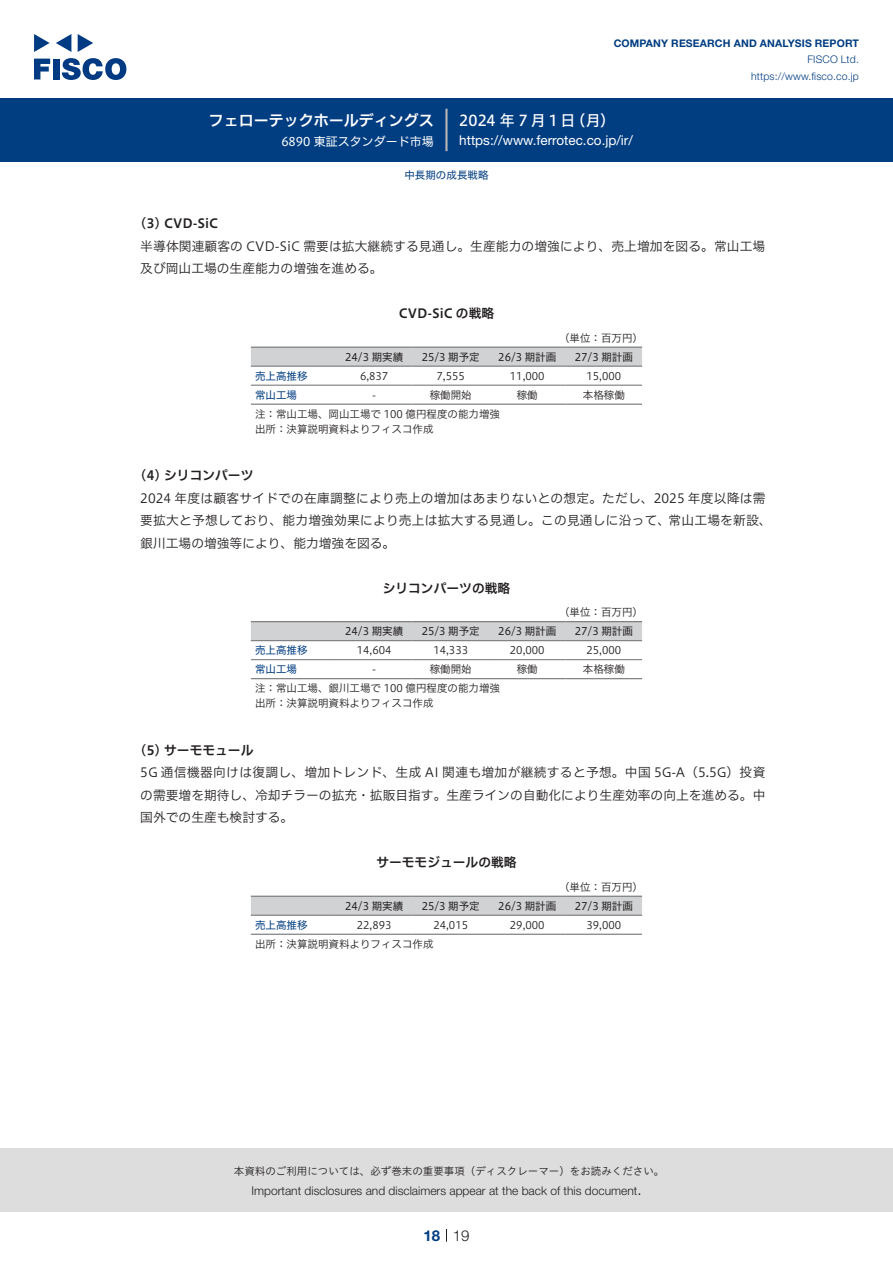
<style>
.page{position:relative;width:893px;height:1263px;background:#fff}
.page>*{position:absolute;margin:0;border:0;box-sizing:border-box;transform-origin:0 0}
.t1{font:15px "Hiragino UD Sans F Std N W6";color:#fff}
.t2{font:15px "Hiragino UD Sans F Std N W5";letter-spacing:.185em;color:#fff}
.t3{font:300 15px "Helvetica Neue LT Std";color:#231f20}
.t4{font:700 15px "Helvetica Neue LT Std";color:#003d81}
.t5{font:13.5px "Helvetica Neue LT Std";color:#fff}
.本文3mm{font:12.75px/22.5px "Hiragino UD Sans F Std N W3";letter-spacing:.005em;color:#231f20}
.チャートタイトル{font:12.75px "Hiragino UD Sans F Std N W6";color:#231f20}
.小タイトル3mm{font:12.75px "Hiragino UD Sans F Std N W6";color:#231f20}
.t6{font:300 12px "Helvetica Neue LT Std";color:#231f20}
.t7{font:12px "Hiragino UD Sans F Std N W4";color:#fff}
.表組み基本スタイル{font:10.5px "Hiragino UD Sans F Std N W3";color:#231f20}
.表上{font:10.5px "Hiragino UD Sans F Std N W4";color:#231f20}
.t8{font:10.5px "Hiragino UD Sans Std W3";color:#231f20}
.t9{font:700 10.5px "Helvetica Neue LT Std";letter-spacing:.015em;color:#003d81}
.t10{font:300 10.5px/16.5px "Helvetica Neue LT Std";letter-spacing:.015em;color:#003d81;text-align:right}
.表単位{font:10.5px "Hiragino UD Sans F Std N W3";color:#231f20}
.表左{font:10.5px "Hiragino UD Sans F Std N W4";color:#003d81}
.ヘッダー{font:10.5px "Hiragino UD Sans F Std N W4";color:#003d81}
</style>
<div class="page">
<div style="left:0;top:1148px;width:893px;height:64px;background:#ddd"></div>
<svg style="left:34px;top:59px;width:16px;height:20px"></svg>
<div style="left:53px;top:59px;width:6px;height:20px;background:#003a83"></div>
<svg style="left:62px;top:58px;width:64px;height:22px"></svg>
<svg style="left:34px;top:34px;width:16px;height:18px"></svg>
<svg style="left:78px;top:34px;width:15px;height:18px"></svg>
<svg style="left:56px;top:34px;width:15px;height:18px"></svg>
<div style="left:0;top:98px;width:893px;height:64px;background:#003d81"></div>
<hr style="left:445px;top:109px;width:3px;height:42px;background:#b5b5b6">
<svg style="left:446px;top:1229px;width:1px;height:13px"></svg>
<div style="left:251px;top:348px;width:391px;height:18px;background:#d1d2d4"></div>
<hr style="left:251px;top:366px;width:85px;height:1px;background:#6c6d70">
<hr style="left:336px;top:366px;width:76px;height:1px;background:#6c6d70">
<hr style="left:412px;top:366px;width:77px;height:1px;background:#6c6d70">
<hr style="left:489px;top:366px;width:77px;height:1px;background:#6c6d70">
<hr style="left:566px;top:366px;width:76px;height:1px;background:#6c6d70">
<hr style="left:251px;top:385px;width:85px;height:1px;background:#6c6d70">
<hr style="left:336px;top:385px;width:76px;height:1px;background:#6c6d70">
<hr style="left:412px;top:385px;width:77px;height:1px;background:#6c6d70">
<hr style="left:489px;top:385px;width:77px;height:1px;background:#6c6d70">
<hr style="left:566px;top:385px;width:76px;height:1px;background:#6c6d70">
<hr style="left:251px;top:347px;width:85px;height:1px;background:#6c6d70">
<hr style="left:336px;top:347px;width:76px;height:1px;background:#6c6d70">
<hr style="left:412px;top:347px;width:77px;height:1px;background:#6c6d70">
<hr style="left:489px;top:347px;width:77px;height:1px;background:#6c6d70">
<hr style="left:566px;top:347px;width:76px;height:1px;background:#6c6d70">
<hr style="left:251px;top:404px;width:85px;height:1px;background:#6c6d70">
<hr style="left:336px;top:404px;width:76px;height:1px;background:#6c6d70">
<hr style="left:412px;top:404px;width:77px;height:1px;background:#6c6d70">
<hr style="left:489px;top:404px;width:77px;height:1px;background:#6c6d70">
<hr style="left:566px;top:404px;width:76px;height:1px;background:#6c6d70">
<div style="left:251px;top:622px;width:391px;height:18px;background:#d1d2d4"></div>
<hr style="left:251px;top:640px;width:85px;height:1px;background:#6c6d70">
<hr style="left:336px;top:640px;width:76px;height:1px;background:#6c6d70">
<hr style="left:412px;top:640px;width:77px;height:1px;background:#6c6d70">
<hr style="left:489px;top:640px;width:77px;height:1px;background:#6c6d70">
<hr style="left:566px;top:640px;width:76px;height:1px;background:#6c6d70">
<hr style="left:251px;top:659px;width:85px;height:1px;background:#6c6d70">
<hr style="left:336px;top:659px;width:76px;height:1px;background:#6c6d70">
<hr style="left:412px;top:659px;width:77px;height:1px;background:#6c6d70">
<hr style="left:489px;top:659px;width:77px;height:1px;background:#6c6d70">
<hr style="left:566px;top:659px;width:76px;height:1px;background:#6c6d70">
<hr style="left:251px;top:621px;width:85px;height:1px;background:#6c6d70">
<hr style="left:336px;top:621px;width:76px;height:1px;background:#6c6d70">
<hr style="left:412px;top:621px;width:77px;height:1px;background:#6c6d70">
<hr style="left:489px;top:621px;width:77px;height:1px;background:#6c6d70">
<hr style="left:566px;top:621px;width:76px;height:1px;background:#6c6d70">
<hr style="left:251px;top:678px;width:85px;height:1px;background:#6c6d70">
<hr style="left:336px;top:678px;width:76px;height:1px;background:#6c6d70">
<hr style="left:412px;top:678px;width:77px;height:1px;background:#6c6d70">
<hr style="left:489px;top:678px;width:77px;height:1px;background:#6c6d70">
<hr style="left:566px;top:678px;width:76px;height:1px;background:#6c6d70">
<div style="left:251px;top:897px;width:391px;height:18px;background:#d1d2d4"></div>
<hr style="left:251px;top:915px;width:85px;height:1px;background:#6c6d70">
<hr style="left:336px;top:915px;width:76px;height:1px;background:#6c6d70">
<hr style="left:412px;top:915px;width:77px;height:1px;background:#6c6d70">
<hr style="left:489px;top:915px;width:77px;height:1px;background:#6c6d70">
<hr style="left:566px;top:915px;width:76px;height:1px;background:#6c6d70">
<hr style="left:251px;top:896px;width:85px;height:1px;background:#6c6d70">
<hr style="left:336px;top:896px;width:76px;height:1px;background:#6c6d70">
<hr style="left:412px;top:896px;width:77px;height:1px;background:#6c6d70">
<hr style="left:489px;top:896px;width:77px;height:1px;background:#6c6d70">
<hr style="left:566px;top:896px;width:76px;height:1px;background:#6c6d70">
<hr style="left:251px;top:934px;width:85px;height:1px;background:#6c6d70">
<hr style="left:336px;top:934px;width:76px;height:1px;background:#6c6d70">
<hr style="left:412px;top:934px;width:77px;height:1px;background:#6c6d70">
<hr style="left:489px;top:934px;width:77px;height:1px;background:#6c6d70">
<hr style="left:566px;top:934px;width:76px;height:1px;background:#6c6d70">
<p class="t1" style="left:209px;top:109px;width:227px">フェローテックホールディングス</p>
<p class="t7" style="left:281px;top:132px;width:154px">6890 東証スタンダード市場</p>
<p class="t9" style="left:614px;top:37px;width:247px">COMPANY RESEARCH AND ANALYSIS REPORT</p>
<p class="t10" style="left:751px;top:51px;width:109px">FISCO Ltd. https://www.fisco.co j p.</p>
<p class="t2" style="left:459px;top:109px;width:118px">2024年7月1日</p>
<p class="t2" style="left:571px;top:109px;width:46px">（月(</p>
<p class="t5" style="left:459px;top:132px;width:175px">https://www.ferrotec. c o j p. /i r/</p>
<p class="ヘッダー" style="left:404px;top:167px;width:85px">中長期の成長戦略</p>
<p class="小タイトル3mm" style="left:140px;top:214px;width:79px">3( ) CVD-SiC</p>
<p class="本文3mm" style="left:140px;top:234px;width:626px">半導体関連顧客の CVD-SiC 需要は拡大継続する見通し。生産能力の増強により、売上増加を図る。常山工場及び岡山工場の生産能力の増強を進める。</p>
<p class="チャートタイトル" style="left:399px;top:304px;width:97px">CVD-SiC の戦略</p>
<p class="表単位" style="left:559px;top:330px;width:85px">（単位：百万円(</p>
<p class="表上" style="left:575px;top:349px;width:60px">27/3 期計画</p>
<p class="表上" style="left:345px;top:349px;width:60px">24/3 期実績</p>
<p class="表上" style="left:422px;top:349px;width:60px">25/3 期予定</p>
<p class="表上" style="left:498px;top:349px;width:60px">26/3 期計画</p>
<p class="表左" style="left:255px;top:368px;width:54px">売上高推移</p>
<p class="表組み基本スタイル" style="left:360px;top:368px;width:30px">6,837</p>
<p class="表組み基本スタイル" style="left:437px;top:368px;width:30px">7,555</p>
<p class="表組み基本スタイル" style="left:510px;top:368px;width:36px">11,000</p>
<p class="表組み基本スタイル" style="left:586px;top:368px;width:36px">15,000</p>
<p class="表組み基本スタイル" style="left:430px;top:387px;width:43px">稼働開始</p>
<p class="表左" style="left:255px;top:387px;width:43px">常山工場</p>
<p class="表組み基本スタイル" style="left:255px;top:406px;width:246px">注：常山工場、岡山工場で 100 億円程度の能力増強</p>
<p class="表組み基本スタイル" style="left:255px;top:421px;width:180px">出所：決算説明資料よりフィスコ作成</p>
<p class="表組み基本スタイル" style="left:372px;top:387px;width:5px">-</p>
<p class="表組み基本スタイル" style="left:517px;top:387px;width:22px">稼働</p>
<p class="表組み基本スタイル" style="left:583px;top:387px;width:43px">本格稼働</p>
<p class="小タイトル3mm" style="left:140px;top:466px;width:115px">4( ) シリコンパーツ</p>
<p class="本文3mm" style="left:140px;top:486px;width:633px">2024 年度は顧客サイドでの在庫調整により売上の増加はあまりないとの想定。ただし、2025 年度以降は需要拡大と予想しており、能力増強効果により売上は拡大する見通し。この見通しに沿って、常山工場を新設、銀川工場の増強等により、能力増強を図る。</p>
<p class="チャートタイトル" style="left:383px;top:578px;width:129px">シリコンパーツの戦略</p>
<p class="表単位" style="left:559px;top:604px;width:85px">（単位：百万円(</p>
<p class="表上" style="left:575px;top:623px;width:60px">27/3 期計画</p>
<p class="表上" style="left:345px;top:623px;width:60px">24/3 期実績</p>
<p class="表上" style="left:422px;top:623px;width:60px">25/3 期予定</p>
<p class="表上" style="left:498px;top:623px;width:60px">26/3 期計画</p>
<p class="表左" style="left:255px;top:642px;width:54px">売上高推移</p>
<p class="表組み基本スタイル" style="left:357px;top:642px;width:36px">14,604</p>
<p class="表組み基本スタイル" style="left:433px;top:642px;width:36px">14,333</p>
<p class="表組み基本スタイル" style="left:510px;top:642px;width:36px">20,000</p>
<p class="表組み基本スタイル" style="left:586px;top:642px;width:36px">25,000</p>
<p class="表組み基本スタイル" style="left:430px;top:661px;width:43px">稼働開始</p>
<p class="表左" style="left:255px;top:661px;width:43px">常山工場</p>
<p class="表組み基本スタイル" style="left:255px;top:680px;width:246px">注：常山工場、銀川工場で 100 億円程度の能力増強</p>
<p class="表組み基本スタイル" style="left:255px;top:695px;width:180px">出所：決算説明資料よりフィスコ作成</p>
<p class="表組み基本スタイル" style="left:372px;top:661px;width:5px">-</p>
<p class="表組み基本スタイル" style="left:517px;top:661px;width:22px">稼働</p>
<p class="表組み基本スタイル" style="left:583px;top:661px;width:43px">本格稼働</p>
<p class="小タイトル3mm" style="left:140px;top:740px;width:115px">5( ) サーモモュール</p>
<p class="本文3mm" style="left:140px;top:760px;width:627px;text-align:justify">5G 通信機器向けは復調し、増加トレンド、生成 AI 関連も増加が継続すると予想。中国 5G A- （5.5G）投資の需要増を期待し、冷却チラーの拡充・拡販目指す。生産ラインの自動化により生産効率の向上を進める。中国外での生産も検討する。</p>
<p class="チャートタイトル" style="left:376px;top:852px;width:142px">サーモモジュールの戦略</p>
<p class="表単位" style="left:559px;top:879px;width:85px">（単位：百万円(</p>
<p class="表上" style="left:575px;top:898px;width:60px">27/3 期計画</p>
<p class="表上" style="left:345px;top:898px;width:60px">24/3 期実績</p>
<p class="表上" style="left:422px;top:898px;width:60px">25/3 期予定</p>
<p class="表上" style="left:498px;top:898px;width:60px">26/3 期計画</p>
<p class="表左" style="left:255px;top:917px;width:54px">売上高推移</p>
<p class="表組み基本スタイル" style="left:255px;top:936px;width:180px">出所：決算説明資料よりフィスコ作成</p>
<p class="表組み基本スタイル" style="left:357px;top:917px;width:36px">22,893</p>
<p class="表組み基本スタイル" style="left:433px;top:917px;width:36px">24,015</p>
<p class="表組み基本スタイル" style="left:510px;top:917px;width:36px">29,000</p>
<p class="表組み基本スタイル" style="left:586px;top:917px;width:36px">39,000</p>
<p class="t8" style="left:234px;top:1163px;width:432px">本資料のご利用については、必ず巻末の重要事項（ディスクレーマー）をお読みください。</p>
<p class="t3" style="left:637px;top:1180px;width:6px">.</p>
<p class="t6" style="left:251px;top:1183px;width:387px">Important disclosures and disclaimers appear at the back of this document</p>
<p class="t4" style="left:423px;top:1226px;width:18px">18</p>
<p class="t3" style="left:453px;top:1226px;width:18px">19</p>
</div>
